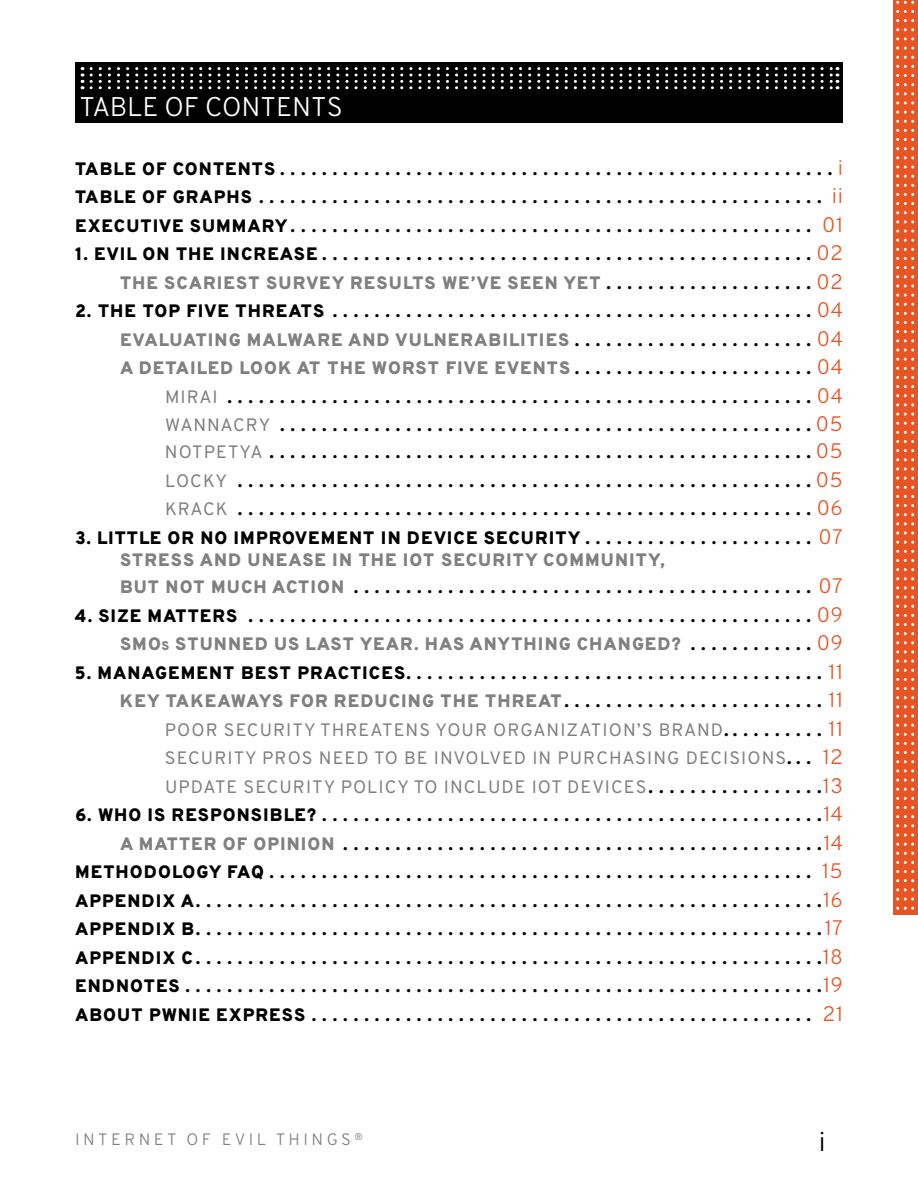
<style>
.page{position:relative;width:918px;height:1188px;background:#fff}
.page>*{position:absolute;margin:0;border:0;box-sizing:border-box;transform-origin:0 0}
.t1{font:300 27px "Overpass";color:#fff}
.t2{font:300 27px "Overpass";color:#000}
.t3{font:800 18px/28.5px "Overpass";letter-spacing:.06em;color:#000;text-align:right}
.t4{font:18px/28.5px "Overpass";letter-spacing:.06em;color:#808080;text-align:right}
.t5{font:300 16.5px "Overpass";letter-spacing:.21em;color:#808080}
.s1{font-weight:300;font-size:21px;color:#e75525}
.s2{color:#808080}
.s3{font-weight:400;color:#808080}
.s4{font-size:12.6px;color:#808080}
.s5{font-weight:800;color:#000}
.s6{font-weight:800}
</style>
<div class="page">
<div style="left:893px;top:0;width:25px;height:915px;background:#e75525"></div>
<svg style="left:896px;top:0;width:18px;height:910px"></svg>
<div style="left:75px;top:62px;width:768px;height:61px;background:#000"></div>
<svg style="left:82px;top:67px;width:1px;height:22px"></svg>
<svg style="left:91px;top:67px;width:747px;height:22px"></svg>
<h1 class="t1" style="left:80px;top:90px;width:265px">TABLE OF CONTENTS</h1>
<p class="t3" style="left:75px;top:155px;width:769px;text-align:justify">TABLE OF CONTENTS . . . . . . . . . . . . . . . . . . . . . . . . . . . . . . . . . . . . . . . . . . . . . . . . . . . . <span class="s1">i </span>TABLE OF GRAPHS . . . . . . . . . . . . . . . . . . . . . . . . . . . . . . . . . . . . . . . . . . . . . . . . . . . . . . <span class="s1">ii </span>EXECUTIVE SUMMARY . . . . . . . . . . . . . . . . . . . . . . . . . . . . . . . . . . . . . . . . . . . . . . . . . . <span class="s1">01</span></p>
<p class="t3" style="left:75px;top:240px;width:770px">1. EVIL ON THE INCREASE . . . . . . . . . . . . . . . . . . . . . . . . . . . . . . . . . . . . . . . . . . . . . . <span class="s1">02<br></span><span class="s2">THE SCARIEST SURVEY RESULTS WE’VE SEEN YET</span> . . . . . . . . . . . . . . . . . . . <span class="s1">02</span></p>
<p class="t3" style="left:75px;top:297px;width:770px">2. THE TOP FIVE THREATS . . . . . . . . . . . . . . . . . . . . . . . . . . . . . . . . . . . . . . . . . . . . . <span class="s1">04<br></span><span class="s2">EVALUATING MALWARE AND VULNERABILITIES</span> . . . . . . . . . . . . . . . . . . . . . . <span class="s1">04<br></span><span class="s2">A DETAILED LOOK AT THE WORST FIVE EVENTS</span> . . . . . . . . . . . . . . . . . . . . . . <span class="s1">04<br></span><span class="s3">MIRAI</span> . . . . . . . . . . . . . . . . . . . . . . . . . . . . . . . . . . . . . . . . . . . . . . . . . . . . . . . <span class="s1">04<br></span><span class="s3">WANNACRY</span> . . . . . . . . . . . . . . . . . . . . . . . . . . . . . . . . . . . . . . . . . . . . . . . . . . <span class="s1">05<br></span><span class="s3">NOTPETYA</span> . . . . . . . . . . . . . . . . . . . . . . . . . . . . . . . . . . . . . . . . . . . . . . . . . . . <span class="s1">05<br></span><span class="s3">LOCKY</span> . . . . . . . . . . . . . . . . . . . . . . . . . . . . . . . . . . . . . . . . . . . . . . . . . . . . . . <span class="s1">05<br></span><span class="s3">KRACK</span> . . . . . . . . . . . . . . . . . . . . . . . . . . . . . . . . . . . . . . . . . . . . . . . . . . . . . . <span class="s1">06</span></p>
<p class="t3" style="left:120px;top:527px;width:725px;line-height:22.5px;text-align:left;text-indent:-45px">3. LITTLE OR NO IMPROVEMENT IN DEVICE SECURITY . . . . . . . . . . . . . . . . . . . . . . <span class="s1">07<br></span><span class="s2">STRESS AND UNEASE IN THE IOT SECURITY COMMUNITY,</span></p>
<p class="t3" style="left:120px;top:573px;width:725px"><span class="s2">BUT NOT MUCH ACTION</span> . . . . . . . . . . . . . . . . . . . . . . . . . . . . . . . . . . . . . . . . . . . . <span class="s1">07</span></p>
<p class="t3" style="left:75px;top:602px;width:770px">4. SIZE MATTERS . . . . . . . . . . . . . . . . . . . . . . . . . . . . . . . . . . . . . . . . . . . . . . . . . . . . . <span class="s1">09<br></span><span class="s2">SMO</span><span class="s4">s</span> <span class="s2">STUNNED US LAST YEAR. HAS ANYTHING CHANGED?</span> . . . . . . . . . . . <span class="s1">09</span></p>
<p class="t4" style="left:75px;top:658px;width:770px"><span class="s5">5. MANAGEMENT BEST PRACTICES . . . . . . . . . . . . . . . . . . . . . . . . . . . . . . . . . . . . . . . .</span> <span class="s1">11<br></span><span class="s6">KEY TAKEAWAYS FOR REDUCING THE THREAT</span> <span class="s5">. . . . . . . . . . . . . . . . . . . . . . . . .</span> <span class="s1">11<br></span>POOR SECURITY THREATENS YOUR ORGANIZATION’S BRAND<span class="s5">. . . . . . . . . .</span> <span class="s1">11<br></span>SECURITY PROS NEED TO BE INVOLVED IN PURCHASING DECISIONS<span class="s5">. . .</span> <span class="s1">12<br></span>UPDATE SECURITY POLICY TO INCLUDE IOT DEVICES <span class="s5">. . . . . . . . . . . . . . . .</span> <span class="s1">13</span></p>
<p class="t3" style="left:75px;top:801px;width:770px">6. WHO IS RESPONSIBLE? . . . . . . . . . . . . . . . . . . . . . . . . . . . . . . . . . . . . . . . . . . . . . . . <span class="s1">14<br></span><span class="s2">A MATTER OF OPINION</span> . . . . . . . . . . . . . . . . . . . . . . . . . . . . . . . . . . . . . . . . . . . . . <span class="s1">14<br></span>METHODOLOGY FAQ . . . . . . . . . . . . . . . . . . . . . . . . . . . . . . . . . . . . . . . . . . . . . . . . . . . . <span class="s1">15<br></span>APPENDIX A . . . . . . . . . . . . . . . . . . . . . . . . . . . . . . . . . . . . . . . . . . . . . . . . . . . . . . . . . . . <span class="s1">16<br></span>APPENDIX B . . . . . . . . . . . . . . . . . . . . . . . . . . . . . . . . . . . . . . . . . . . . . . . . . . . . . . . . . . . <span class="s1">17<br></span>APPENDIX C . . . . . . . . . . . . . . . . . . . . . . . . . . . . . . . . . . . . . . . . . . . . . . . . . . . . . . . . . . . <span class="s1">18<br></span>ENDNOTES . . . . . . . . . . . . . . . . . . . . . . . . . . . . . . . . . . . . . . . . . . . . . . . . . . . . . . . . . . . . <span class="s1">19<br></span>ABOUT PWNIE EXPRESS . . . . . . . . . . . . . . . . . . . . . . . . . . . . . . . . . . . . . . . . . . . . . . . . <span class="s1">21</span></p>
<p class="t5" style="left:75px;top:1129px;width:289px">INTERNET OF EVIL THINGS <sup>®</sup></p>
<h1 class="t2" style="left:819px;top:1126px;width:8px">i</h1>
</div>
